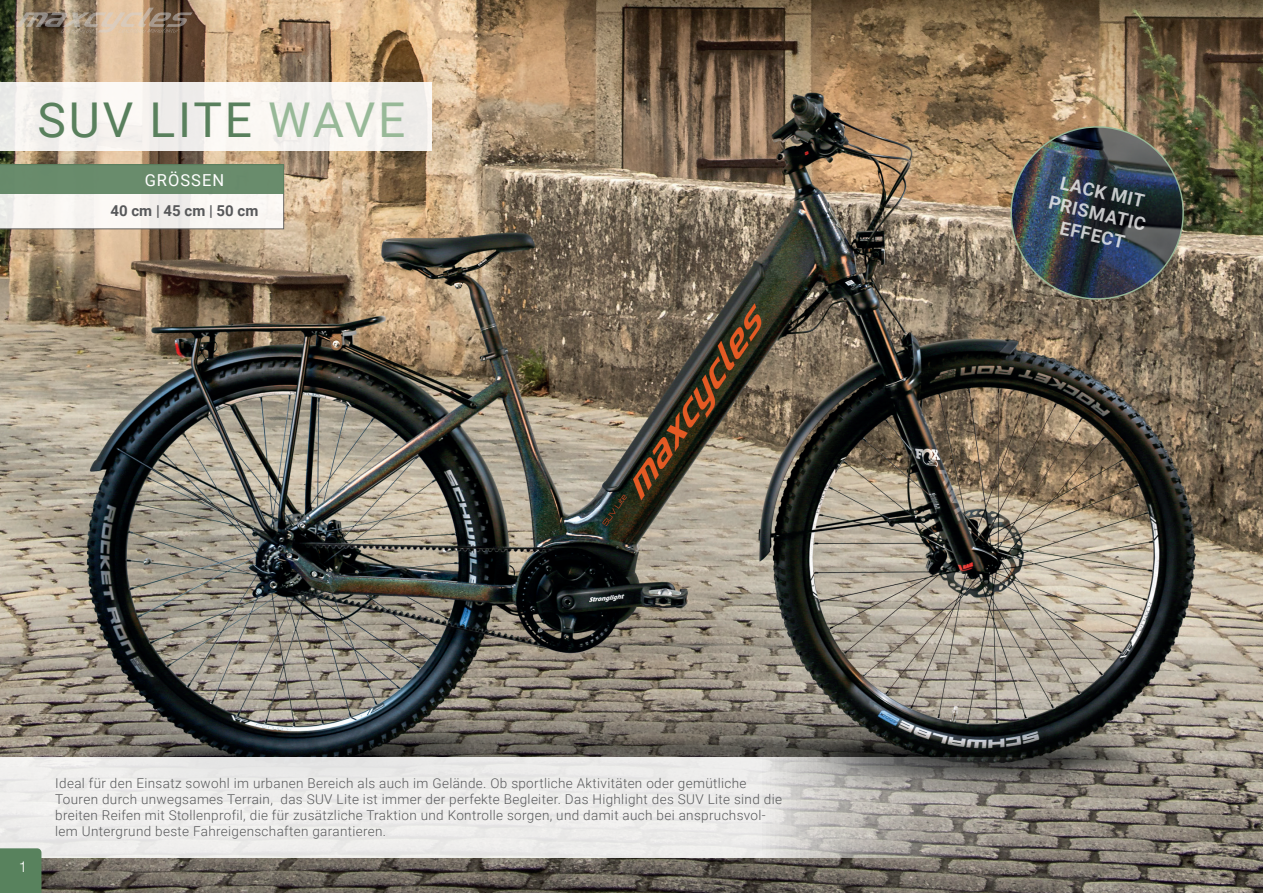
<style>
.page{position:relative;width:1263px;height:893px;background:#fff}
.page>*{position:absolute;margin:0;border:0;box-sizing:border-box;transform-origin:0 0}
.t1{font:48px "Roboto";letter-spacing:.06em;color:#59805d}
.t2{font:700 18.3px/21.9px "Roboto";color:#fff;text-align:center}
.t3{font:16.5px "Roboto";letter-spacing:.06em;color:#fff}
.t4{font:700 15px "Roboto";color:#57585a}
.t5{font:300 15px "Helvetica Neue";color:#fff}
.t6{font:300 13.5px/16.2px "Roboto";letter-spacing:.025em;color:#57585a}
.s1{color:#98b998}
</style>
<div class="page">
<img style="left:0;top:0;width:1263px;height:893px">
<div style="left:0;top:83px;width:431px;height:68px;background:#f5f2ef"></div>
<svg style="left:0;top:757px;width:1078px;height:101px;background:#d4d3d1"></svg>
<svg style="left:16px;top:8px;width:177px;height:24px;background:#a18d78"></svg>
<div style="left:0;top:848px;width:41px;height:45px;background:#58825d"></div>
<img style="left:1004px;top:120px;width:186px;height:184px">
<svg style="left:0;top:164px;width:284px;height:65px"></svg>
<div style="left:0;top:165px;width:284px;height:29px;background:#698c6c"></div>
<h1 class="t1" style="left:38px;top:86px;width:369px">SUV LITE <span class="s1">WAVE</span></h1>
<p class="t3" style="left:145px;top:168px;width:81px">GRÖSSEN</p>
<p class="t4" style="left:111px;top:200px;width:149px">40 cm | 45 cm | 50 cm</p>
<p class="t5" style="left:19px;top:855px;width:10px">1</p>
<p class="t6" style="left:55px;top:774px;width:728px">Ideal für den Einsatz sowohl im urbanen Bereich als auch im Gelände. Ob sportliche Aktivitäten oder gemütliche Touren durch unwegsames Terrain, das SUV Lite ist immer der perfekte Begleiter. Das Highlight des SUV Lite sind die breiten Reifen mit Stollenprofil, die für zusätzliche Traktion und Kontrolle sorgen, und damit auch bei anspruchsvol&shy;lem Untergrund beste Fahreigenschaften garantieren.</p>
<h2 class="t2" style="left:1056px;top:169px;width:101px;rotate:13deg">LACK MIT<br>PRISMATIC<br>EFFECT</h2>
</div>
